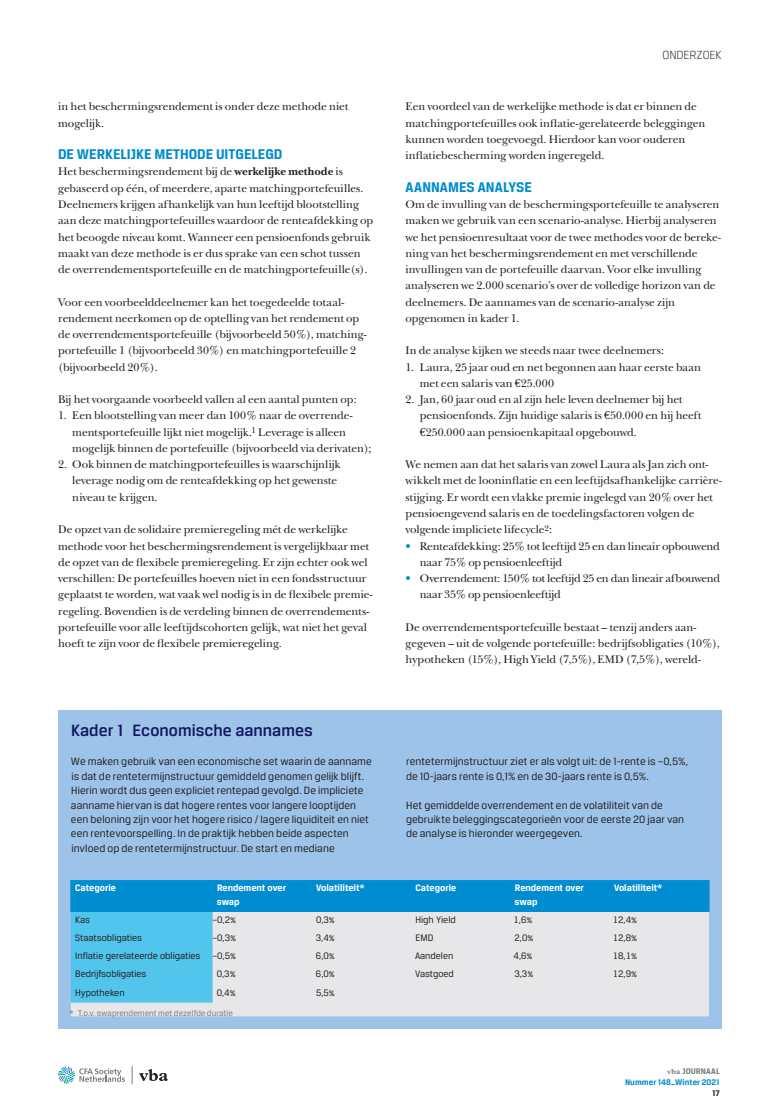
<style>
.page{position:relative;width:780px;height:1117px;background:#fff}
.page>*{position:absolute;margin:0;border:0;box-sizing:border-box;transform-origin:0 0}
.t1{font:500 17.5px "CFA Breuer Text";letter-spacing:.005em;color:#121761}
.t2{font:700 15px "CFA Breuer Text";color:#008cd0}
.t3{font:300 12.5px "CFA Breuer Text";letter-spacing:-.015em;color:#231f20}
.t4{font:11.5px/16.2px "New Baskerville";letter-spacing:-.005em;color:#231f20}
.t5{font:11.25px/14.4px "CFA Breuer Text";letter-spacing:.005em;color:#231f20}
.t6{font:10px "CFA Breuer Text";color:#231f20}
.t7{font:700 10px/13.8px "CFA Breuer Text";color:#fff}
.t8{font:8.75px "CFA Breuer Text";letter-spacing:.005em;color:#7b7a81}
.t9{font:700 8.75px/11.2px "CFA Breuer Text";letter-spacing:.01em;color:#008cd0;text-align:right}
.t10{font:700 8.75px "CFA Breuer Text";color:#231f20}
.s1{font-weight:700}
.s2{font-family:"Euro Serif Std"}
.s3{color:#008cd0}
.s4{font-family:"Plantin";font-size:7.5px;color:#7b7a81}
.s5{color:#7b7a81}
</style>
<div class="page">
<svg style="left:58px;top:1066px;width:67px;height:17px"></svg>
<svg style="left:132px;top:1066px;width:1px;height:17px"></svg>
<svg style="left:139px;top:1069px;width:29px;height:11px"></svg>
<div style="left:58px;top:710px;width:663px;height:318px;background:#9dc4e8"></div>
<div style="left:72px;top:880px;width:636px;height:31px;background:#008cd0"></div>
<svg style="left:71px;top:911px;width:638px;height:105px;background:#c8dfe9"></svg>
<hr style="left:71px;top:879px;width:1px;height:32px;background:#008cd0">
<hr style="left:212px;top:879px;width:1px;height:32px;background:#008cd0">
<hr style="left:311px;top:879px;width:1px;height:32px;background:#008cd0">
<hr style="left:411px;top:879px;width:1px;height:32px;background:#008cd0">
<hr style="left:510px;top:879px;width:1px;height:32px;background:#008cd0">
<hr style="left:609px;top:879px;width:1px;height:32px;background:#008cd0">
<hr style="left:708px;top:879px;width:1px;height:32px;background:#008cd0">
<p class="t4" style="left:58px;top:99px;width:292px">in het beschermingsrendement is onder deze methode niet mogelijk.</p>
<h2 class="t2" style="left:58px;top:146px;width:226px">DE WERKELIJKE METHODE UITGELEGD</h2>
<p class="t4" style="left:58px;top:164px;width:316px">Het beschermingsrendement bij de <span class="s1">werkelijke methode</span> is gebaseerd op één, of meerdere, aparte matchingportefeuilles.<br>Deelnemers krijgen afhankelijk van hun leeftijd blootstelling aan deze matchingportefeuilles waardoor de renteafdekking op het beoogde niveau komt. Wanneer een pensioenfonds gebruik maakt van deze methode is er dus sprake van een schot tussen de overrendementsportefeuille en de matchingportefeuille(s).</p>
<p class="t4" style="left:58px;top:294px;width:310px">Voor een voorbeelddeelnemer kan het toegedeelde totaal&shy;rendement neerkomen op de optelling van het rendement op de overrendementsportefeuille (bijvoorbeeld 50%), matching&shy;portefeuille 1 (bijvoorbeeld 30%) en matchingportefeuille 2 (bijvoorbeeld 20%).</p>
<p class="t4" style="left:58px;top:391px;width:300px">Bij het voorgaande voorbeeld vallen al een aantal punten op:</p>
<p class="t4" style="left:72px;top:407px;width:301px;text-indent:-14px">1. Een blootstelling van meer dan 100% naar de overrende&shy;mentsportefeuille lijkt niet mogelijk.<sup>1</sup> Leverage is alleen mogelijk binnen de portefeuille (bijvoorbeeld via derivaten);</p>
<p class="t4" style="left:72px;top:456px;width:270px;text-indent:-14px">2. Ook binnen de matchingportefeuilles is waarschijnlijk leverage nodig om de renteafdekking op het gewenste niveau te krijgen.</p>
<p class="t4" style="left:58px;top:521px;width:316px">De opzet van de solidaire premieregeling mét de werkelijke methode voor het beschermingsrendement is vergelijkbaar met de opzet van de flexibele premieregeling. Er zijn echter ook wel verschillen: De portefeuilles hoeven niet in een fondsstructuur geplaatst te worden, wat vaak wel nodig is in de flexibele premie&shy;regeling. Bovendien is de verdeling binnen de overrendements&shy;portefeuille voor alle leeftijdscohorten gelijk, wat niet het geval hoeft te zijn voor de flexibele premieregeling.</p>
<p class="t3" style="left:662px;top:48px;width:61px">ONDERZOEK</p>
<p class="t4" style="left:405px;top:99px;width:301px">Een voordeel van de werkelijke methode is dat er binnen de matchingportefeuilles ook inflatie-gerelateerde beleggingen kunnen worden toegevoegd. Hierdoor kan voor ouderen inflatiebescherming worden ingeregeld.</p>
<h2 class="t2" style="left:405px;top:178px;width:128px">AANNAMES ANALYSE</h2>
<p class="t4" style="left:405px;top:196px;width:317px">Om de invulling van de beschermingsportefeuille te analyseren maken we gebruik van een scenario-analyse. Hierbij analyseren we het pensioenresultaat voor de twee methodes voor de bereke&shy;ning van het beschermingsrendement en met verschillende invullingen van de portefeuille daarvan. Voor elke invulling analyseren we 2.000 scenario’s over de volledige horizon van de deelnemers. De aannames van de scenario-analyse zijn opgenomen in kader 1.</p>
<p class="t4" style="left:405px;top:342px;width:260px">In de analyse kijken we steeds naar twee deelnemers:</p>
<p class="t4" style="left:420px;top:359px;width:283px;text-indent:-14px">1. Laura, 25 jaar oud en net begonnen aan haar eerste baan met een salaris van <span class="s2">€</span>25.000</p>
<p class="t4" style="left:420px;top:391px;width:283px;text-indent:-14px">2. Jan, 60 jaar oud en al zijn hele leven deelnemer bij het pensioenfonds. Zijn huidige salaris is <span class="s2">€</span>50.000 en hij heeft <span class="s2">€</span>250.000 aan pensioenkapitaal opgebouwd.</p>
<p class="t4" style="left:405px;top:456px;width:318px">We nemen aan dat het salaris van zowel Laura als Jan zich ont&shy;wikkelt met de looninflatie en een leeftijdsafhankelijke carrière&shy;stijging. Er wordt een vlakke premie ingelegd van 20% over het pensioengevend salaris en de toedelingsfactoren volgen de volgende impliciete lifecycle<sup>2</sup>:</p>
<p class="t4" style="left:420px;top:537px;width:301px;text-indent:-14px"><span class="s3">•</span> Renteafdekking: 25% tot leeftijd 25 en dan lineair opbouwend naar 75% op pensioenleeftijd</p>
<p class="t4" style="left:420px;top:570px;width:302px;text-indent:-14px"><span class="s3">•</span> Overrendement: 150% tot leeftijd 25 en dan lineair afbouwend naar 35% op pensioenleeftijd</p>
<p class="t4" style="left:405px;top:619px;width:316px">De overrendementsportefeuille bestaat – tenzij anders aan&shy;gegeven – uit de volgende portefeuille: bedrijfsobligaties (10%), hypotheken (15%), High Yield (7,5%), EMD (7,5%), wereld-</p>
<h1 class="t1" style="left:71px;top:720px;width:243px">Kader 1 Economische aannames</h1>
<p class="t5" style="left:71px;top:754px;width:302px">We maken gebruik van een economische set waarin de aanname is dat de rentetermijnstructuur gemiddeld genomen gelijk blijft.<br>Hierin wordt dus geen expliciet rentepad gevolgd. De impliciete aanname hiervan is dat hogere rentes voor langere looptijden een beloning zijn voor het hogere risico / lagere liquiditeit en niet een rentevoorspelling. In de praktijk hebben beide aspecten invloed op de rentetermijnstructuur. De start en mediane</p>
<p class="t5" style="left:406px;top:754px;width:284px">rentetermijnstructuur ziet er als volgt uit: de 1-rente is –0,5%, de 10-jaars rente is 0,1% en de 30-jaars rente is 0,5%.</p>
<p class="t5" style="left:406px;top:797px;width:280px">Het gemiddelde overrendement en de volatiliteit van de gebruikte beleggingscategorieën voor de eerste 20 jaar van de analyse is hieronder weergegeven.</p>
<p class="t7" style="left:75px;top:880px;width:42px">Categorie</p>
<p class="t7" style="left:217px;top:880px;width:71px">Rendement over swap</p>
<p class="t7" style="left:316px;top:880px;width:50px">Volatiliteit*</p>
<p class="t7" style="left:415px;top:880px;width:42px">Categorie</p>
<p class="t7" style="left:514px;top:880px;width:71px">Rendement over swap</p>
<p class="t7" style="left:614px;top:880px;width:50px">Volatiliteit*</p>
<p class="t6" style="left:75px;top:914px;width:16px">Kas</p>
<p class="t6" style="left:212px;top:914px;width:25px">–0,2%</p>
<p class="t6" style="left:316px;top:914px;width:20px">0,3%</p>
<p class="t6" style="left:415px;top:914px;width:42px">High Yield</p>
<p class="t6" style="left:513px;top:914px;width:20px">1,6%</p>
<p class="t6" style="left:612px;top:914px;width:26px">12,4%</p>
<p class="t6" style="left:75px;top:932px;width:69px">Staatsobligaties</p>
<p class="t6" style="left:212px;top:932px;width:25px">–0,3%</p>
<p class="t6" style="left:316px;top:932px;width:20px">3,4%</p>
<p class="t6" style="left:415px;top:932px;width:19px">EMD</p>
<p class="t6" style="left:514px;top:932px;width:20px">2,0%</p>
<p class="t6" style="left:612px;top:932px;width:26px">12,8%</p>
<p class="t6" style="left:75px;top:950px;width:162px">Inflatie gerelateerde obligaties –0,5%</p>
<p class="t6" style="left:316px;top:950px;width:20px">6,0%</p>
<p class="t6" style="left:415px;top:950px;width:40px">Aandelen</p>
<p class="t6" style="left:513px;top:950px;width:20px">4,6%</p>
<p class="t6" style="left:612px;top:950px;width:26px">18,1%</p>
<p class="t6" style="left:75px;top:968px;width:73px">Bedrijfsobligaties</p>
<p class="t6" style="left:217px;top:968px;width:20px">0,3%</p>
<p class="t6" style="left:316px;top:968px;width:20px">6,0%</p>
<p class="t6" style="left:415px;top:968px;width:40px">Vastgoed</p>
<p class="t6" style="left:514px;top:968px;width:20px">3,3%</p>
<p class="t6" style="left:612px;top:968px;width:26px">12,9%</p>
<p class="t6" style="left:75px;top:986px;width:51px">Hypotheken</p>
<p class="t6" style="left:217px;top:986px;width:20px">0,4%</p>
<p class="t6" style="left:316px;top:986px;width:20px">5,5%</p>
<p class="t8" style="left:69px;top:1008px;width:165px">* T.o.v. swaprendement met dezelfde duratie</p>
<p class="t9" style="left:625px;top:1064px;width:96px"><span class="s4">vba</span> <span class="s5">JOURNAAL<br></span>Nummer 148_Winter 2021</p>
<p class="t10" style="left:712px;top:1088px;width:9px">17</p>
</div>
